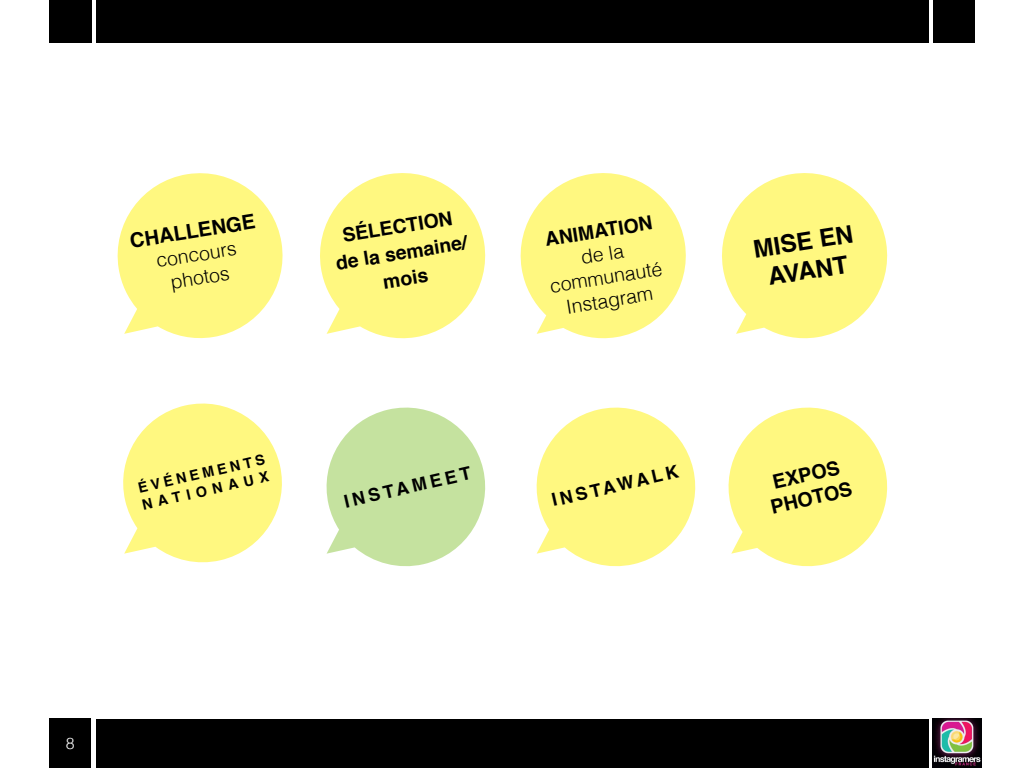
<style>
.page{position:relative;width:1024px;height:768px;background:#fff}
.page>*{position:absolute;margin:0;border:0;box-sizing:border-box;transform-origin:0 0}
.t1{font:700 24.5px/29.4px "Helvetica";color:#000;text-align:center}
.t2{font:700 20.4px "Helvetica";color:#000}
.t3{font:700 19.8px/23.7px "Helvetica";color:#000;text-align:center}
.t4{font:300 19.4px/23.3px "Helvetica";color:#000;text-align:center}
.t5{font:700 19.4px/26px "Helvetica";color:#000;text-align:center}
.t6{font:700 18px "Helvetica";color:#000}
.t7{font:300 16px "Helvetica";color:#fff}
.t8{font:700 14.4px/17.3px "Helvetica";color:#000}
</style>
<div class="page">
<div style="left:96px;top:719px;width:833px;height:49px;background:#000"></div>
<div style="left:96px;top:0;width:833px;height:43px;background:#000"></div>
<img style="left:933px;top:719px;width:49px;height:49px">
<div style="left:49px;top:719px;width:42px;height:49px;background:#000"></div>
<div style="left:49px;top:0;width:42px;height:43px;background:#000"></div>
<div style="left:933px;top:0;width:42px;height:43px;background:#000"></div>
<svg style="left:722px;top:173px;width:166px;height:166px"></svg>
<svg style="left:117px;top:173px;width:166px;height:165px"></svg>
<svg style="left:123px;top:403px;width:159px;height:160px"></svg>
<svg style="left:320px;top:173px;width:166px;height:166px"></svg>
<svg style="left:326px;top:407px;width:160px;height:160px"></svg>
<svg style="left:520px;top:173px;width:166px;height:166px"></svg>
<svg style="left:536px;top:407px;width:160px;height:160px"></svg>
<svg style="left:728px;top:407px;width:160px;height:160px"></svg>
<p class="t2" style="left:128px;top:225px;width:128px;rotate:-9deg">CHALLENGE</p>
<p class="t4" style="left:154px;top:248px;width:82px;rotate:-9deg">concours photos</p>
<p class="t8" style="left:136px;top:480px;width:131px;rotate:-13deg">ÉVÉNEMENTS<br>NATIONAUX</p>
<p class="t5" style="left:330px;top:225px;width:134px;rotate:-9deg">SÉLECTION de la semaine/ mois</p>
<p class="t5" style="left:543px;top:227px;width:110px;rotate:-9deg">ANIMATION</p>
<p class="t4" style="left:544px;top:250px;width:115px;rotate:-9deg">de la communauté<br>Instagram</p>
<p class="t1" style="left:751px;top:235px;width:102px;rotate:-9deg">MISE EN<br>AVANT</p>
<p class="t6" style="left:341px;top:488px;width:131px;rotate:-13deg">INSTAMEET</p>
<p class="t6" style="left:549px;top:486px;width:131px;rotate:-13deg">INSTAWALK</p>
<p class="t3" style="left:763px;top:473px;width:85px;rotate:-13deg">EXPOS<br>PHOTOS</p>
<p class="t7" style="left:66px;top:730px;width:10px">8</p>
</div>
